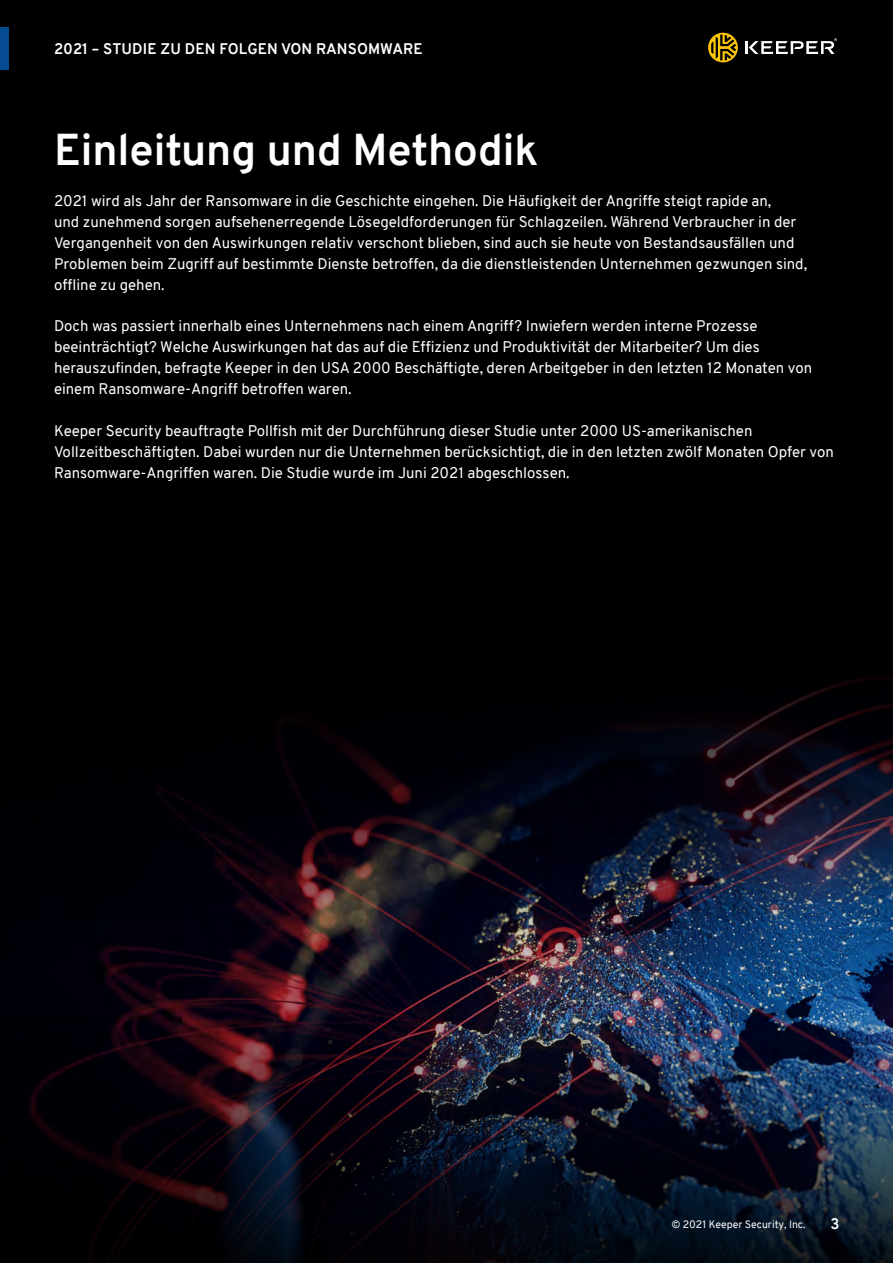
<style>
.page{position:relative;width:893px;height:1263px;background:#000}
.page>*{position:absolute;margin:0;border:0;box-sizing:border-box;transform-origin:0 0}
.t1{font:700 43.5px "Overpass";color:#fff}
.t2{font:15px/21px "Overpass";color:#fff}
.t3{font:700 15px "Overpass";letter-spacing:.01em;color:#fff}
.t4{font:10.5px "Overpass";color:#fff}
</style>
<div class="page">
<div style="left:0;top:28px;width:8px;height:42px;background:#054b91"></div>
<svg style="left:708px;top:33px;width:129px;height:29px"></svg>
<img style="left:98px;top:922px;width:795px;height:95px">
<svg style="left:135px;top:676px;width:758px;height:246px;fill:#00010b"></svg>
<img style="left:29px;top:1017px;width:864px;height:246px">
<p class="t3" style="left:54px;top:38px;width:370px">2021 – STUDIE ZU DEN FOLGEN VON RANSOMWARE</p>
<h1 class="t1" style="left:54px;top:119px;width:486px">Einleitung und Methodik</h1>
<p class="t2" style="left:54px;top:190px;width:755px">2021 wird als Jahr der Ransomware in die Geschichte eingehen. Die Häufigkeit der Angriffe steigt rapide an,<br>und zunehmend sorgen aufsehenerregende Lösegeldforderungen für Schlagzeilen. Während Verbraucher in der Vergangenheit von den Auswirkungen relativ verschont blieben, sind auch sie heute von Bestandsausfällen und Problemen beim Zugriff auf bestimmte Dienste betroffen, da die dienstleistenden Unternehmen gezwungen sind, offline zu gehen.</p>
<p class="t2" style="left:54px;top:316px;width:760px">Doch was passiert innerhalb eines Unternehmens nach einem Angriff? Inwiefern werden interne Prozesse beeinträchtigt? Welche Auswirkungen hat das auf die Effizienz und Produktivität der Mitarbeiter? Um dies herauszufinden, befragte Keeper in den USA 2000 Beschäftigte, deren Arbeitgeber in den letzten 12 Monaten von einem Ransomware-Angriff betroffen waren.</p>
<p class="t2" style="left:54px;top:420px;width:781px">Keeper Security beauftragte Pollfish mit der Durchführung dieser Studie unter 2000 US-amerikanischen<br>Vollzeitbeschäftigten. Dabei wurden nur die Unternehmen berücksichtigt, die in den letzten zwölf Monaten Opfer von<br>Ransomware-Angriffen waren. Die Studie wurde im Juni 2021 abgeschlossen.</p>
<p class="t4" style="left:671px;top:1217px;width:136px">© 2021 Keeper Security, Inc.</p>
<p class="t3" style="left:831px;top:1213px;width:11px">3</p>
</div>
